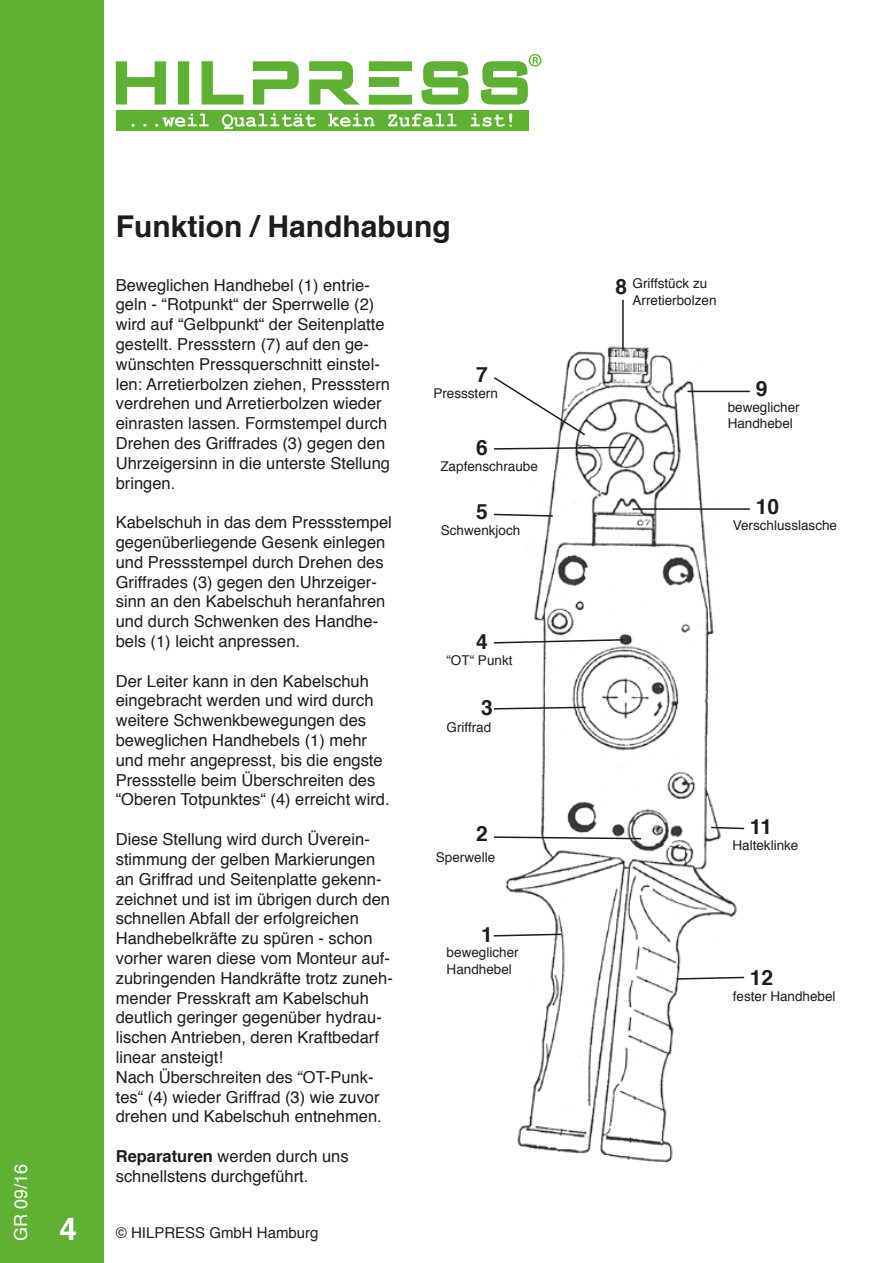
<style>
.page{position:relative;width:893px;height:1263px;background:#fff}
.page>*{position:absolute;margin:0;border:0;box-sizing:border-box;transform-origin:0 0}
.t1{font:700 31.5px "Helvetica";color:#fff}
.t2{font:700 30px "Helvetica";color:#1d1d1b}
.t3{font:700 21px "Helvetica";color:#1d1d1b}
.t4{font:18px "Helvetica";color:#fff}
.t5{font:16.5px/19.8px "Helvetica";color:#1d1d1b}
.t6{font:15px "Helvetica";color:#1d1d1b}
.t7{font:13.5px "Helvetica";color:#1d1d1b}
.s1{font-weight:700}
</style>
<div class="page">
<svg style="left:253px;top:61px;width:46px;height:44px"></svg>
<svg style="left:309px;top:61px;width:51px;height:44px"></svg>
<svg style="left:116px;top:61px;width:50px;height:44px"></svg>
<div style="left:178px;top:61px;width:11px;height:43px;background:#5eb132"></div>
<svg style="left:201px;top:61px;width:43px;height:44px"></svg>
<svg style="left:421px;top:61px;width:48px;height:44px"></svg>
<div style="left:369px;top:61px;width:43px;height:10px;background:#5eb132"></div>
<div style="left:369px;top:95px;width:43px;height:10px;background:#5eb132"></div>
<div style="left:369px;top:77px;width:30px;height:10px;background:#5eb132"></div>
<div style="left:116px;top:110px;width:413px;height:21px;background:#5eb132"></div>
<svg style="left:155px;top:114px;width:54px;height:13px"></svg>
<svg style="left:222px;top:114px;width:94px;height:15px"></svg>
<svg style="left:328px;top:114px;width:47px;height:13px"></svg>
<svg style="left:388px;top:114px;width:68px;height:13px"></svg>
<svg style="left:470px;top:113px;width:42px;height:14px"></svg>
<svg style="left:480px;top:54px;width:61px;height:51px"></svg>
<div style="left:0;top:0;width:103px;height:1263px;background:#5eb132"></div>
<img style="left:505px;top:346px;width:239px;height:817px">
<hr style="left:622px;top:300px;width:2px;height:51px;background:#1d1d1b">
<hr style="left:687px;top:391px;width:63px;height:1px;background:#1d1d1b">
<hr style="left:632px;top:508px;width:118px;height:2px;background:#1d1d1b">
<svg style="left:494px;top:376px;width:93px;height:61px"></svg>
<svg style="left:493px;top:446px;width:134px;height:4px"></svg>
<svg style="left:493px;top:513px;width:61px;height:4px"></svg>
<svg style="left:493px;top:638px;width:132px;height:6px"></svg>
<svg style="left:493px;top:706px;width:94px;height:4px"></svg>
<svg style="left:493px;top:836px;width:149px;height:4px"></svg>
<svg style="left:493px;top:933px;width:70px;height:4px"></svg>
<svg style="left:710px;top:826px;width:35px;height:4px"></svg>
<svg style="left:675px;top:976px;width:70px;height:4px"></svg>
<p class="t4" style="left:7px;top:1241px;width:79px;rotate:-90deg">GR 09/16</p>
<p class="t1" style="left:60px;top:1204px;width:19px">4</p>
<p class="t2" style="left:116px;top:202px;width:337px">Funktion / Handhabung</p>
<p class="t5" style="left:116px;top:275px;width:276px">Beweglichen Handhebel (1) entrie&shy;geln - “Rotpunkt“ der Sperrwelle (2) wird auf “Gelbpunkt“ der Seitenplatte gestellt. Pressstern (7) auf den ge&shy;wünschten Pressquerschnitt einstel&shy;len: Arretierbolzen ziehen, Pressstern verdrehen und Arretierbolzen wieder einrasten lassen. Formstempel durch Drehen des Griffrades (3) gegen den Uhrzeigersinn in die unterste Stellung bringen.</p>
<p class="t5" style="left:116px;top:513px;width:278px">Kabelschuh in das dem Pressstempel gegenüberliegende Gesenk einlegen und Pressstempel durch Drehen des Griffrades (3) gegen den Uhrzeiger&shy;sinn an den Kabelschuh heranfahren und durch Schwenken des Handhe&shy;bels (1) leicht anpressen.</p>
<p class="t5" style="left:116px;top:671px;width:275px">Der Leiter kann in den Kabelschuh eingebracht werden und wird durch weitere Schwenkbewegungen des beweglichen Handhebels (1) mehr und mehr angepresst, bis die engste Pressstelle beim Überschreiten des “Oberen Totpunktes“ (4) erreicht wird.</p>
<p class="t5" style="left:116px;top:830px;width:279px">Diese Stellung wird durch Üverein&shy;stimmung der gelben Markierungen an Griffrad und Seitenplatte gekenn&shy;zeichnet und ist im übrigen durch den schnellen Abfall der erfolgreichen Handhebelkräfte zu spüren - schon vorher waren diese vom Monteur auf&shy;zubringenden Handkräfte trotz zuneh&shy;mender Presskraft am Kabelschuh deutlich geringer gegenüber hydrau&shy;lischen Antrieben, deren Kraftbedarf linear ansteigt!</p>
<p class="t5" style="left:116px;top:1067px;width:267px">Nach Überschreiten des “OT-Punk&shy;tes“ (4) wieder Griffrad (3) wie zuvor drehen und Kabelschuh entnehmen.</p>
<p class="t5" style="left:116px;top:1147px;width:234px"><span class="s1">Reparaturen</span> werden durch uns schnellstens durchgeführt.</p>
<p class="t6" style="left:116px;top:1221px;width:204px">© HILPRESS GmbH Hamburg</p>
<p class="t3" style="left:476px;top:358px;width:13px">7</p>
<p class="t7" style="left:433px;top:383px;width:66px">Pressstern</p>
<p class="t3" style="left:476px;top:430px;width:13px">6</p>
<p class="t7" style="left:440px;top:455px;width:99px">Zapfenschraube</p>
<p class="t3" style="left:476px;top:494px;width:13px">5</p>
<p class="t7" style="left:441px;top:519px;width:81px">Schwenkjoch</p>
<p class="t3" style="left:476px;top:624px;width:13px">4</p>
<p class="t7" style="left:446px;top:650px;width:68px">“OT“ Punkt</p>
<p class="t3" style="left:481px;top:690px;width:13px">3</p>
<p class="t7" style="left:446px;top:717px;width:46px">Griffrad</p>
<p class="t3" style="left:476px;top:817px;width:13px">2</p>
<p class="t7" style="left:436px;top:847px;width:61px">Sperwelle</p>
<p class="t3" style="left:481px;top:917px;width:13px">1</p>
<p class="t7" style="left:447px;top:942px;width:74px">beweglicher</p>
<p class="t7" style="left:447px;top:958px;width:67px">Handhebel</p>
<p class="t7" style="left:632px;top:273px;width:76px">Griffstück zu</p>
<p class="t7" style="left:632px;top:289px;width:86px">Arretierbolzen</p>
<p class="t3" style="left:615px;top:270px;width:13px">8</p>
<p class="t3" style="left:756px;top:372px;width:13px">9</p>
<p class="t7" style="left:728px;top:397px;width:74px">beweglicher</p>
<p class="t7" style="left:728px;top:413px;width:67px">Handhebel</p>
<p class="t3" style="left:756px;top:490px;width:25px">10</p>
<p class="t7" style="left:733px;top:515px;width:106px">Verschlusslasche</p>
<p class="t3" style="left:750px;top:810px;width:24px">11</p>
<p class="t7" style="left:732px;top:835px;width:68px">Halteklinke</p>
<p class="t3" style="left:750px;top:960px;width:25px">12</p>
<p class="t7" style="left:733px;top:985px;width:104px">fester Handhebel</p>
</div>
